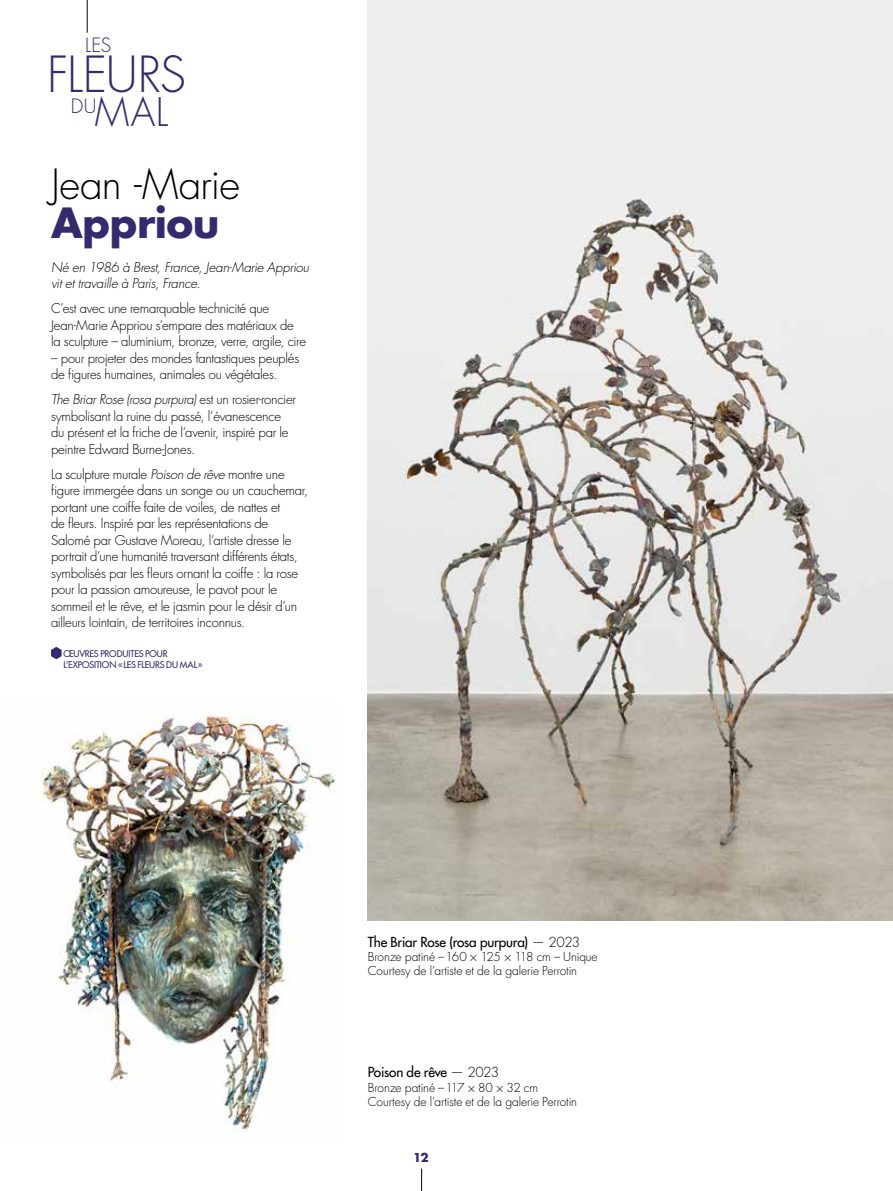
<style>
.page{position:relative;width:893px;height:1191px;background:#fff}
.page>*{position:absolute;margin:0;border:0;box-sizing:border-box;transform-origin:0 0}
.t1{font:300 48.45px "Futura Std";letter-spacing:-.03em;color:#342a6d}
.t2{font:300 40.5px "Futura Std";letter-spacing:-.025em;color:#000}
.t3{font:700 40.5px "Futura Std";letter-spacing:-.01em;color:#342a6d}
.t4{font:300 38.4px "Futura Std";color:#342a6d}
.t5{font:300 19.2px "Futura Std";color:#342a6d}
.t6{font:500 13.5px "Futura Std";letter-spacing:-.015em;color:#000}
.t7{font:300 13.2px/16.5px "Futura Std";letter-spacing:-.02em;color:#000}
.t8{font:italic 300 13.2px/16.5px "Futura Std";letter-spacing:-.015em;color:#000}
.t9{font:300 12px/14.2px "Futura Std";letter-spacing:-.01em;color:#000}
.t10{font:700 12px "Futura Std";color:#342a6d}
.t11{font:500 9px/10.5px "Futura Std";letter-spacing:-.02em;color:#342a6d}
.s1{font-style:italic}
.s2{font-weight:300}
</style>
<div class="page">
<svg style="left:421px;top:1168px;width:1px;height:23px"></svg>
<img style="left:368px;top:0;width:525px;height:920px">
<img style="left:41px;top:716px;width:295px;height:416px">
<svg style="left:51px;top:647px;width:11px;height:12px"></svg>
<hr style="left:87px;top:0;width:1px;height:33px;background:#000">
<h3 class="t5" style="left:85px;top:34px;width:28px">LES</h3>
<h1 class="t1" style="left:47px;top:45px;width:141px">FLEURS</h1>
<h3 class="t4" style="left:71px;top:88px;width:99px"><sup>DU</sup>MAL</h3>
<h2 class="t2" style="left:51px;top:160px;width:190px">Jean -Marie</h2>
<h2 class="t3" style="left:51px;top:196px;width:170px">Appriou</h2>
<p class="t8" style="left:51px;top:259px;width:260px">Né en 1986 à Brest, France, Jean-Marie Appriou vit et travaille à Paris, France.</p>
<p class="t7" style="left:51px;top:301px;width:257px">C’est avec une remarquable technicité que<br>Jean-Marie Appriou s’empare des matériaux de la sculpture – aluminium, bronze, verre, argile, cire</p>
<p class="t7" style="left:51px;top:350px;width:250px">– pour projeter des mondes fantastiques peuplés de figures humaines, animales ou végétales.</p>
<p class="t7" style="left:51px;top:392px;width:247px"><span class="s1">The Briar Rose (rosa purpura)</span> est un rosier-roncier symbolisant la ruine du passé, l’évanescence du présent et la friche de l’avenir, inspiré par le peintre Edward Burne-Jones.</p>
<p class="t7" style="left:51px;top:466px;width:259px">La sculpture murale <span class="s1">Poison de rêve</span> montre une figure immergée dans un songe ou un cauchemar, portant une coiffe faite de voiles, de nattes et<br>de fleurs. Inspiré par les représentations de Salomé par Gustave Moreau, l’artiste dresse le portrait d’une humanité traversant différents états, symbolisés par les fleurs ornant la coiffe : la rose pour la passion amoureuse, le pavot pour le sommeil et le rêve, et le jasmin pour le désir d’un ailleurs lointain, de territoires inconnus.</p>
<p class="t11" style="left:63px;top:648px;width:141px">ŒUVRES PRODUITES POUR<br>L’EXPOSITION «LES FLEURS DU MAL»</p>
<p class="t6" style="left:368px;top:933px;width:214px">The Briar Rose (rosa purpura) <span class="s2">— 2023</span></p>
<p class="t9" style="left:368px;top:950px;width:231px">Bronze patiné –160 × 125 × 118 cm – Unique<br>Courtesy de l’artiste et de la galerie Perrotin</p>
<p class="t6" style="left:368px;top:1064px;width:133px">Poison de rêve <span class="s2">— 2023</span></p>
<p class="t9" style="left:368px;top:1080px;width:211px">Bronze patiné –117 × 80 × 32 cm<br>Courtesy de l’artiste et de la galerie Perrotin</p>
<p class="t10" style="left:413px;top:1149px;width:17px">12</p>
</div>
